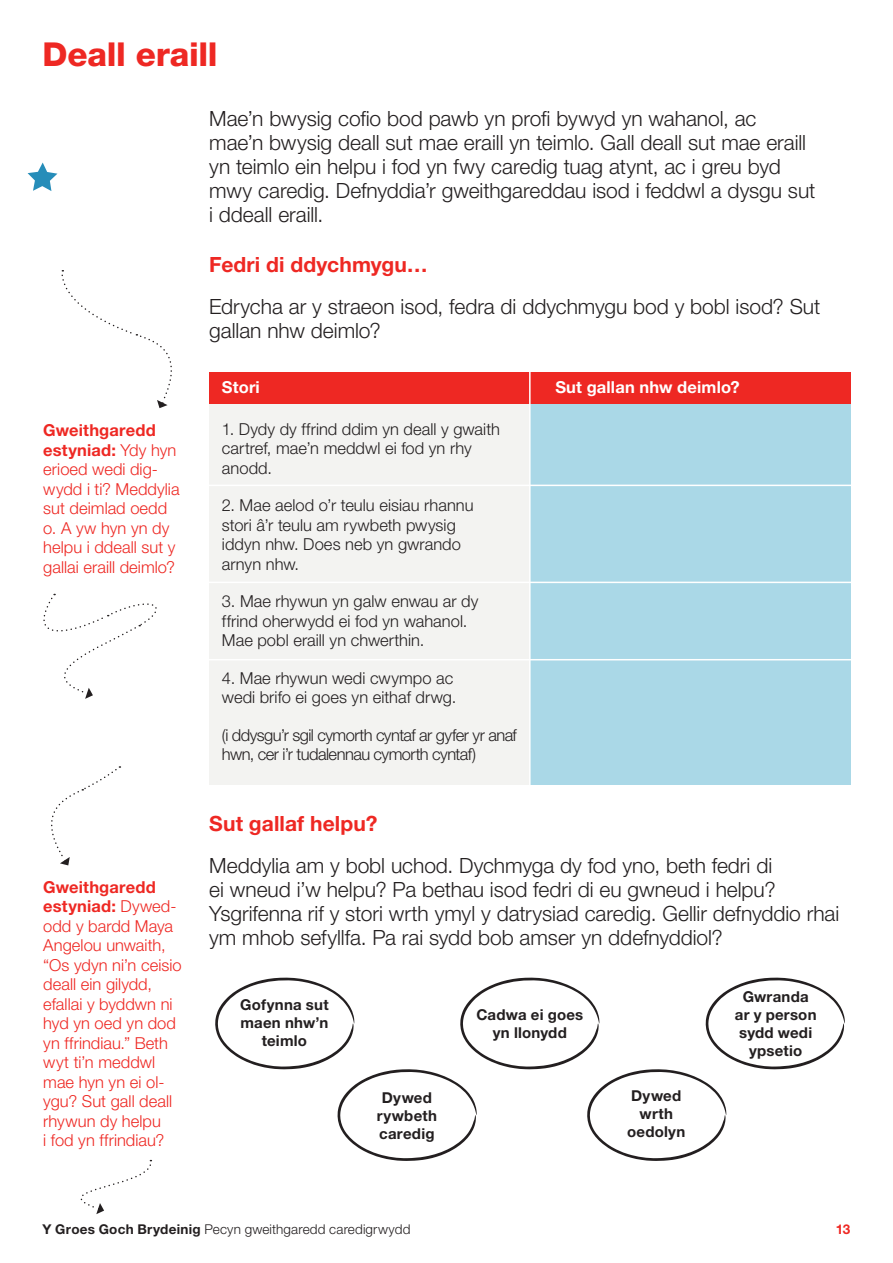
<style>
.page{position:relative;width:893px;height:1263px;background:#fff}
.page>*{position:absolute;margin:0;border:0;box-sizing:border-box;transform-origin:0 0}
.t1{font:800 33px "Helvetica Neue LT Pro";letter-spacing:-.005em;color:#ee2823}
.t2{font:300 21px/24px "Helvetica Neue LT Pro";letter-spacing:-.005em;color:#231f20}
.t3{font:700 21px "Helvetica Neue LT Pro";letter-spacing:.005em;color:#ee2823}
.t4{font:300 16.5px/19.5px "Helvetica Neue LT Pro";color:#ee2823}
.t5{font:300 16.5px/19.5px "Helvetica Neue LT Pro";color:#231f20}
.t6{font:300 16.5px/19.5px "Helvetica Neue LT Pro";letter-spacing:-.035em;color:#231f20}
.t7{font:700 16.5px "Helvetica Neue LT Pro";letter-spacing:.01em;color:#fff}
.t8{font:700 15px/18px "Helvetica Neue LT Pro";letter-spacing:.015em;color:#231f20;text-align:center}
.t9{font:300 13.5px "Helvetica Neue LT Pro";letter-spacing:.01em;color:#231f20}
.t10{font:700 13.5px "Helvetica Neue LT Pro";color:#ee2823}
.s1{font-weight:700}
</style>
<div class="page">
<svg style="left:61px;top:270px;width:111px;height:138px"></svg>
<svg style="left:43px;top:594px;width:114px;height:105px"></svg>
<div style="left:209px;top:372px;width:321px;height:412px;background:#f3f3f1"></div>
<div style="left:209px;top:372px;width:334px;height:32px;background:#ee2823"></div>
<div style="left:530px;top:372px;width:320px;height:412px;background:#aad8e7"></div>
<div style="left:530px;top:372px;width:320px;height:32px;background:#ee2823"></div>
<hr style="left:529px;top:362px;width:2px;height:442px;background:#fff">
<hr style="left:206px;top:485px;width:653px;height:1px;background:#fff">
<hr style="left:206px;top:582px;width:653px;height:1px;background:#fff">
<hr style="left:206px;top:659px;width:653px;height:1px;background:#fff">
<svg style="left:80px;top:1160px;width:72px;height:54px"></svg>
<svg style="left:51px;top:766px;width:69px;height:99px"></svg>
<svg style="left:28px;top:163px;width:29px;height:28px"></svg>
<svg style="left:215px;top:977px;width:630px;height:184px"></svg>
<h1 class="t1" style="left:43px;top:35px;width:177px">Deall eraill</h1>
<p class="t4" style="left:43px;top:420px;width:138px"><span class="s1">Gweithgaredd estyniad:</span> Ydy hyn erioed wedi dig&shy;wydd i ti? Meddylia sut deimlad oedd o. A yw hyn yn dy helpu i ddeall sut y gallai eraill deimlo?</p>
<p class="t4" style="left:43px;top:877px;width:140px"><span class="s1">Gweithgaredd estyniad:</span> Dywed&shy;odd y bardd Maya<br>Angelou unwaith, “Os ydyn ni’n ceisio deall ein gilydd, efallai y byddwn ni hyd yn oed yn dod yn ffrindiau.” Beth wyt ti’n meddwl mae hyn yn ei ol&shy;ygu? Sut gall deall rhywun dy helpu<br>i fod yn ffrindiau?</p>
<p class="t2" style="left:209px;top:106px;width:608px">Mae’n bwysig cofio bod pawb yn profi bywyd yn wahanol, ac mae’n bwysig deall sut mae eraill yn teimlo. Gall deall sut mae eraill yn teimlo ein helpu i fod yn fwy caredig tuag atynt, ac i greu byd mwy caredig. Defnyddia’r gweithgareddau isod i feddwl a dysgu sut i ddeall eraill.</p>
<p class="t3" style="left:209px;top:252px;width:220px">Fedri di ddychmygu…</p>
<p class="t2" style="left:209px;top:294px;width:613px">Edrycha ar y straeon isod, fedra di ddychmygu bod y bobl isod? Sut gallan nhw deimlo?</p>
<p class="t7" style="left:222px;top:377px;width:39px">Stori</p>
<p class="t5" style="left:222px;top:419px;width:280px">1. Dydy dy ffrind ddim yn deall y gwaith cartref, mae’n meddwl ei fod yn rhy anodd.</p>
<p class="t5" style="left:222px;top:495px;width:253px">2. Mae aelod o’r teulu eisiau rhannu stori â’r teulu am rywbeth pwysig iddyn nhw. Does neb yn gwrando arnyn nhw.</p>
<p class="t5" style="left:222px;top:591px;width:258px">3. Mae rhywun yn galw enwau ar dy ffrind oherwydd ei fod yn wahanol.<br>Mae pobl eraill yn chwerthin.</p>
<p class="t5" style="left:222px;top:668px;width:236px">4. Mae rhywun wedi cwympo ac wedi brifo ei goes yn eithaf drwg.</p>
<p class="t6" style="left:222px;top:725px;width:296px">(i ddysgu’r sgil cymorth cyntaf ar gyfer yr anaf hwn, cer i’r tudalennau cymorth cyntaf)</p>
<p class="t7" style="left:555px;top:377px;width:186px">Sut gallan nhw deimlo?</p>
<p class="t3" style="left:209px;top:810px;width:170px">Sut gallaf helpu?</p>
<p class="t2" style="left:209px;top:853px;width:632px">Meddylia am y bobl uchod. Dychmyga dy fod yno, beth fedri di<br>ei wneud i’w helpu? Pa bethau isod fedri di eu gwneud i helpu?<br>Ysgrifenna rif y stori wrth ymyl y datrysiad caredig. Gellir defnyddio rhai ym mhob sefyllfa. Pa rai sydd bob amser yn ddefnyddiol?</p>
<p class="t8" style="left:240px;top:995px;width:90px">Gofynna sut maen nhw’n teimlo</p>
<p class="t8" style="left:735px;top:987px;width:83px">Gwranda ar y person sydd wedi ypsetio</p>
<p class="t8" style="left:476px;top:1005px;width:108px">Cadwa ei goes yn llonydd</p>
<p class="t8" style="left:377px;top:1088px;width:62px">Dywed rywbeth caredig</p>
<p class="t8" style="left:627px;top:1086px;width:60px">Dywed wrth oedolyn</p>
<p class="t9" style="left:43px;top:1221px;width:369px"><span class="s1">Y Groes Goch Brydeinig</span> Pecyn gweithgaredd caredigrwydd</p>
<p class="t10" style="left:836px;top:1220px;width:16px">13</p>
</div>
